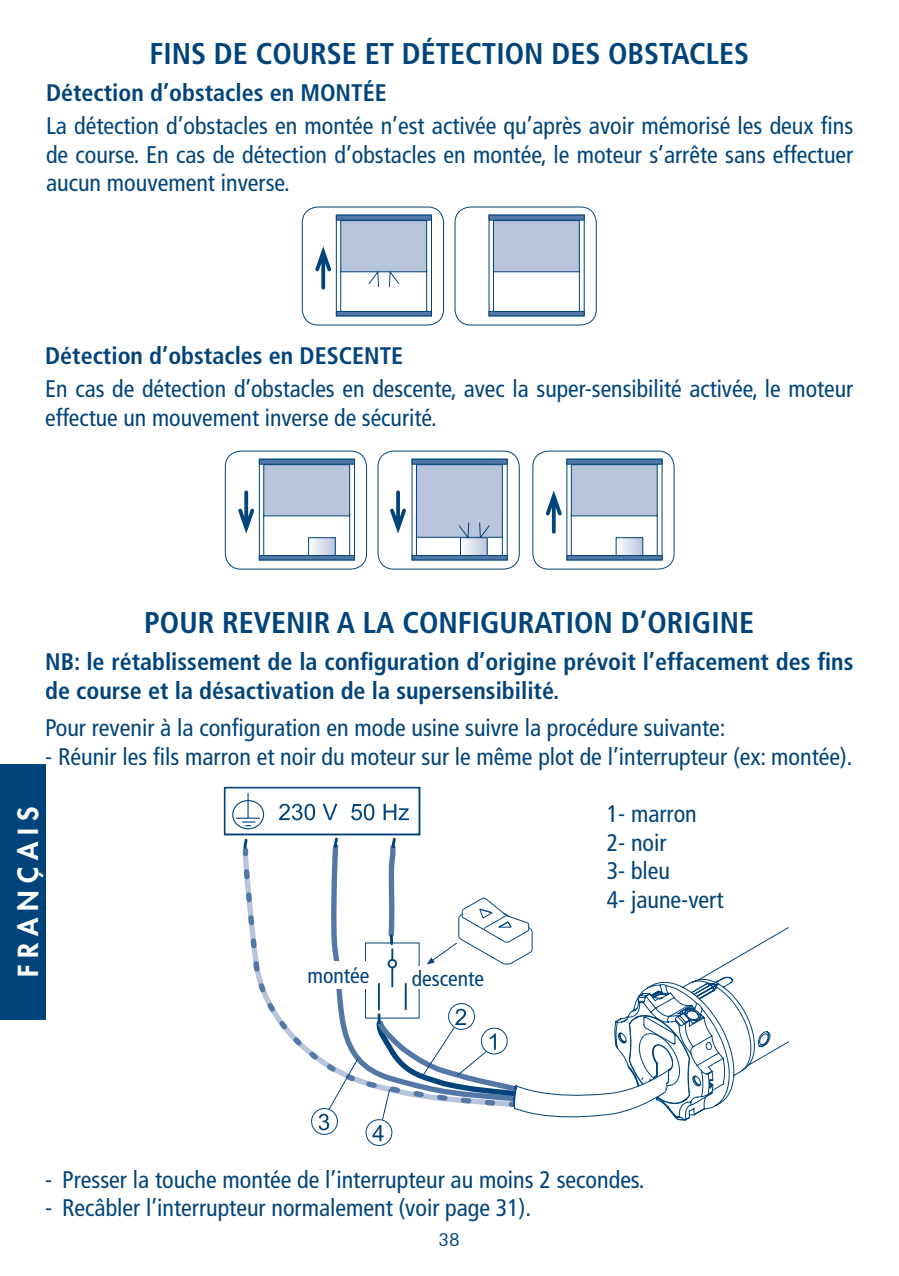
<style>
.page{position:relative;width:899px;height:1276px;background:#fff}
.page>*{position:absolute;margin:0;border:0;box-sizing:border-box;transform-origin:0 0}
.t1{font:700 condensed 30px "Frutiger LT Std";color:#00447b}
.t2{font:800 27px "Futura";letter-spacing:.255em;color:#fff}
.t3{font:condensed 24px/28.8px "Frutiger LT Std";color:#00447b;text-align:justify}
.t4{font:700 condensed 24px/28.8px "Frutiger LT Std";color:#00447b}
.t5{font:condensed 21.6px "Frutiger LT Std";color:#00447b}
.t6{font:18px "Futura BT";color:#00447b}
</style>
<div class="page">
<div style="left:365px;top:1119px;width:27px;height:27px;border:1px solid #00447b;border-radius:50%"></div>
<svg style="left:236px;top:818px;width:24px;height:8px"></svg>
<hr style="left:247px;top:793px;width:2px;height:25px;background:#00447b">
<div style="left:232px;top:800px;width:32px;height:29px;border:1px solid #00447b;border-radius:50%"></div>
<svg style="left:279px;top:804px;width:130px;height:16px"></svg>
<div style="left:224px;top:787px;width:196px;height:48px;border:2px solid #00447b"></div>
<div style="left:340px;top:270px;width:87px;height:42px;background:#fff;border:1px solid #00447b"></div>
<div style="left:336px;top:215px;width:96px;height:101px;border:1px solid #00447b"></div>
<svg style="left:336px;top:215px;width:96px;height:5px"></svg>
<svg style="left:336px;top:311px;width:96px;height:5px"></svg>
<div style="left:340px;top:220px;width:87px;height:52px;background:#b8c4dc;border:1px solid #00447b"></div>
<div style="left:493px;top:270px;width:86px;height:42px;background:#fff;border:1px solid #00447b"></div>
<svg style="left:489px;top:215px;width:95px;height:5px"></svg>
<svg style="left:489px;top:311px;width:95px;height:5px"></svg>
<div style="left:493px;top:220px;width:86px;height:52px;background:#b8c4dc;border:1px solid #00447b"></div>
<div style="left:302px;top:207px;width:142px;height:118px;border:1px solid #00447b;border-radius:16px"></div>
<div style="left:455px;top:207px;width:141px;height:118px;border:1px solid #00447b;border-radius:16px"></div>
<svg style="left:315px;top:246px;width:17px;height:44px"></svg>
<svg style="left:368px;top:271px;width:31px;height:16px"></svg>
<div style="left:378px;top:451px;width:141px;height:118px;border:1px solid #00447b;border-radius:16px"></div>
<div style="left:263px;top:514px;width:87px;height:42px;background:#fff;border:1px solid #00447b"></div>
<div style="left:259px;top:459px;width:96px;height:101px;border:1px solid #00447b"></div>
<svg style="left:259px;top:459px;width:96px;height:5px"></svg>
<svg style="left:259px;top:555px;width:96px;height:5px"></svg>
<div style="left:263px;top:464px;width:87px;height:52px;background:#b8c4dc;border:1px solid #00447b"></div>
<div style="left:571px;top:514px;width:86px;height:42px;background:#fff;border:1px solid #00447b"></div>
<svg style="left:566px;top:459px;width:96px;height:5px"></svg>
<svg style="left:566px;top:555px;width:96px;height:5px"></svg>
<div style="left:571px;top:464px;width:86px;height:52px;background:#b8c4dc;border:1px solid #00447b"></div>
<div style="left:416px;top:514px;width:86px;height:42px;background:#fff;border:1px solid #00447b"></div>
<svg style="left:412px;top:459px;width:95px;height:5px"></svg>
<svg style="left:412px;top:555px;width:95px;height:5px"></svg>
<div style="left:416px;top:464px;width:86px;height:73px;background:#b8c4dc;border:1px solid #00447b"></div>
<div style="left:225px;top:451px;width:142px;height:118px;border:1px solid #00447b;border-radius:16px"></div>
<div style="left:532px;top:451px;width:142px;height:118px;border:1px solid #00447b;border-radius:16px"></div>
<svg style="left:238px;top:490px;width:17px;height:44px"></svg>
<svg style="left:390px;top:490px;width:16px;height:44px"></svg>
<svg style="left:546px;top:490px;width:16px;height:44px"></svg>
<svg style="left:313px;top:539px;width:20px;height:15px"></svg>
<svg style="left:620px;top:539px;width:21px;height:15px"></svg>
<svg style="left:464px;top:539px;width:21px;height:15px"></svg>
<div style="left:308px;top:537px;width:27px;height:19px;border:1px solid #00447b"></div>
<div style="left:616px;top:537px;width:27px;height:19px;border:1px solid #00447b"></div>
<div style="left:460px;top:537px;width:27px;height:19px;border:1px solid #00447b"></div>
<svg style="left:458px;top:522px;width:32px;height:16px"></svg>
<div style="left:0;top:765px;width:46px;height:255px;background:#00447b"></div>
<svg style="left:242px;top:837px;width:547px;height:304px"></svg>
<p class="t1" style="left:149px;top:36px;width:601px">FINS DE COURSE ET DÉTECTION DES OBSTACLES</p>
<p class="t4" style="left:46px;top:78px;width:342px">Détection d’obstacles en MONTÉE</p>
<p class="t3" style="left:46px;top:111px;width:809px">La détection d’obstacles en montée n’est activée qu’après avoir mémorisé les deux fins de course. En cas de détection d’obstacles en montée, le moteur s’arrête sans effectuer aucun mouvement inverse.</p>
<p class="t4" style="left:45px;top:342px;width:359px">Détection d’obstacles en DESCENTE</p>
<p class="t3" style="left:45px;top:375px;width:809px">En cas de détection d’obstacles en descente, avec la super-sensibilité activée, le moteur effectue un mouvement inverse de sécurité.</p>
<p class="t1" style="left:144px;top:605px;width:611px">POUR REVENIR A LA CONFIGURATION D’ORIGINE</p>
<p class="t4" style="left:45px;top:648px;width:809px">NB: le rétablissement de la configuration d’origine prévoit l’effacement des fins de course et la désactivation de la supersensibilité.</p>
<p class="t3" style="left:45px;top:713px;width:682px">Pour revenir à la configuration en mode usine suivre la procédure suivante:</p>
<p class="t3" style="left:45px;top:742px;width:809px">- Réunir les fils marron et noir du moteur sur le même plot de l’interrupteur (ex: montée).</p>
<p class="t2" style="left:10px;top:977px;width:172px;rotate:-90deg">FRANÇAIS</p>
<p class="t5" style="left:307px;top:963px;width:63px">montée</p>
<p class="t5" style="left:412px;top:966px;width:74px">descente</p>
<p class="t3" style="left:606px;top:799px;width:92px">1- marron</p>
<p class="t3" style="left:606px;top:828px;width:61px">2- noir</p>
<p class="t3" style="left:606px;top:857px;width:65px">3- bleu</p>
<p class="t3" style="left:606px;top:886px;width:118px">4- jaune-vert</p>
<p class="t3" style="left:45px;top:1165px;width:601px">- Presser la touche montée de l’interrupteur au moins 2 secondes.</p>
<p class="t3" style="left:45px;top:1194px;width:488px">- Recâbler l’interrupteur normalement (voir page 31).</p>
<p class="t6" style="left:438px;top:1229px;width:23px">38</p>
</div>
